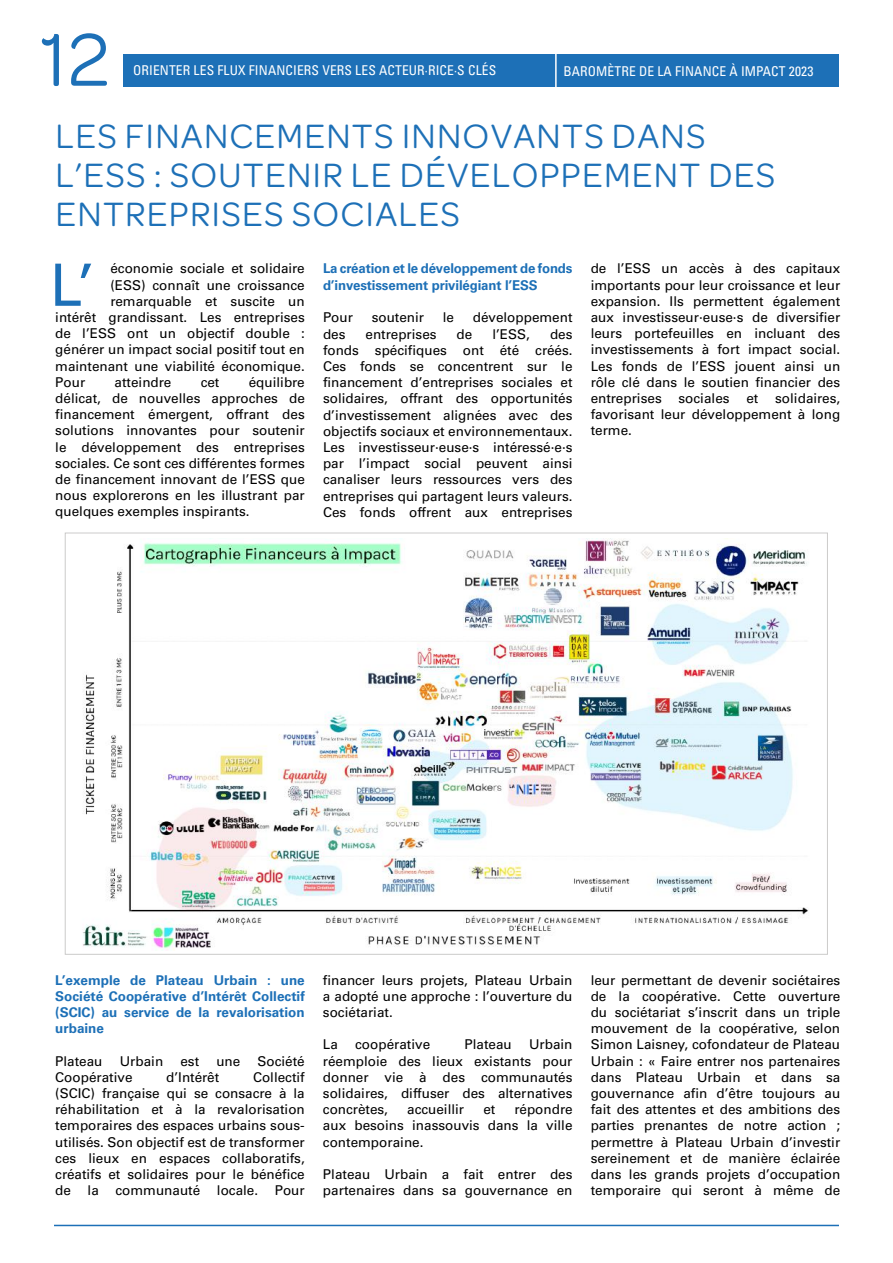
<style>
.page{position:relative;width:893px;height:1263px;background:#fff}
.page>*{position:absolute;margin:0;border:0;box-sizing:border-box;transform-origin:0 0}
.t1{font:79.5px "Omnes";color:#1d70b7}
.t2{font:58.35px "Univers LT 55 Rm";color:#1d70b7}
.t3{font:36px/39px "Omnes";letter-spacing:.035em;color:#1d70b7}
.t4{font:13.5px/16.2px "Univers LT 55 Rm";color:#000;text-align:justify}
.t5{font:13.5px/16.2px "Univers LT 65 Bd";letter-spacing:-.01em;color:#1d70b7}
.t6{font:13.5px "Univers LT 57 Cn";letter-spacing:.01em;color:#fff}
</style>
<div class="page">
<div style="left:123px;top:54px;width:716px;height:32px;background:#1d70b7"></div>
<hr style="left:555px;top:51px;width:2px;height:38px;background:#fff">
<hr style="left:54px;top:1225px;width:785px;height:1px;background:#1d70b7">
<img style="left:83px;top:539px;width:725px;height:411px">
<h1 class="t1" style="left:40px;top:15px;width:70px">12</h1>
<p class="t6" style="left:133px;top:62px;width:364px">ORIENTER LES FLUX FINANCIERS VERS LES ACTEUR·RICE·S CLÉS</p>
<p class="t6" style="left:563px;top:62px;width:251px">BAROMÈTRE DE LA FINANCE À IMPACT 2023</p>
<h3 class="t3" style="left:56px;top:117px;width:721px">LES FINANCEMENTS INNOVANTS DANS<br>L’ESS : SOUTENIR LE DÉVELOPPEMENT DES<br>ENTREPRISES SOCIALES</h3>
<h2 class="t2" style="left:50px;top:251px;width:46px">L’</h2>
<p class="t4" style="left:110px;top:261px;width:196px">économie sociale et solidaire</p>
<p class="t4" style="left:110px;top:277px;width:196px">(ESS) connaît une croissance</p>
<p class="t4" style="left:110px;top:293px;width:196px">remarquable et suscite un</p>
<p class="t4" style="left:55px;top:309px;width:251px">intérêt grandissant. Les entreprises</p>
<p class="t4" style="left:55px;top:325px;width:251px">de l’ESS ont un objectif double :</p>
<p class="t4" style="left:55px;top:342px;width:251px">générer un impact social positif tout en</p>
<p class="t4" style="left:55px;top:358px;width:251px">maintenant une viabilité économique.</p>
<p class="t4" style="left:55px;top:374px;width:31px">Pour</p>
<p class="t4" style="left:115px;top:374px;width:58px">atteindre</p>
<p class="t4" style="left:201px;top:374px;width:20px">cet</p>
<p class="t4" style="left:55px;top:374px;width:251px;text-indent:193px">équilibre délicat, de nouvelles approches de financement émergent, offrant des solutions innovantes pour soutenir le développement des entreprises sociales. Ce sont ces différentes formes de financement innovant de l’ESS que nous explorerons en les illustrant par quelques exemples inspirants.</p>
<p class="t5" style="left:323px;top:260px;width:251px">La création et le développement de fonds d’investissement privilégiant l’ESS</p>
<p class="t4" style="left:323px;top:309px;width:31px">Pour</p>
<p class="t4" style="left:372px;top:309px;width:54px">soutenir</p>
<p class="t4" style="left:443px;top:309px;width:13px">le</p>
<p class="t4" style="left:473px;top:309px;width:101px">développement</p>
<p class="t4" style="left:323px;top:326px;width:24px">des</p>
<p class="t4" style="left:366px;top:326px;width:73px">entreprises</p>
<p class="t4" style="left:457px;top:326px;width:17px">de</p>
<p class="t4" style="left:492px;top:326px;width:39px">l’ESS,</p>
<p class="t4" style="left:323px;top:326px;width:251px;text-indent:227px">des fonds spécifiques ont été créés.<br>Ces fonds se concentrent sur le financement d’entreprises sociales et solidaires, offrant des opportunités d’investissement alignées avec des objectifs sociaux et environnementaux.<br>Les investisseur·euse·s intéressé·e·s par l’impact social peuvent ainsi canaliser leurs ressources vers des entreprises qui partagent leurs valeurs.<br>Ces fonds offrent aux entreprises</p>
<p class="t4" style="left:591px;top:261px;width:251px">de l’ESS un accès à des capitaux importants pour leur croissance et leur expansion. Ils permettent également aux investisseur·euse·s de diversifier leurs portefeuilles en incluant des investissements à fort impact social.<br>Les fonds de l’ESS jouent ainsi un rôle clé dans le soutien financier des entreprises sociales et solidaires, favorisant leur développement à long terme.</p>
<p class="t5" style="left:55px;top:972px;width:251px;text-align:justify">L’exemple de Plateau Urbain : une Société Coopérative d’Intérêt Collectif (SCIC) au service de la revalorisation urbaine</p>
<p class="t4" style="left:55px;top:1053px;width:49px">Plateau</p>
<p class="t4" style="left:120px;top:1053px;width:45px">Urbain</p>
<p class="t4" style="left:180px;top:1053px;width:20px">est</p>
<p class="t4" style="left:216px;top:1053px;width:26px">une</p>
<p class="t4" style="left:258px;top:1053px;width:49px">Société</p>
<p class="t4" style="left:55px;top:1069px;width:79px">Coopérative</p>
<p class="t4" style="left:166px;top:1069px;width:55px">d’Intérêt</p>
<p class="t4" style="left:55px;top:1069px;width:251px;text-indent:198px">Collectif (SCIC) française qui se consacre à la réhabilitation et à la revalorisation temporaires des espaces urbains sous&shy;utilisés. Son objectif est de transformer ces lieux en espaces collaboratifs, créatifs et solidaires pour le bénéfice de la communauté locale. Pour</p>
<p class="t4" style="left:323px;top:972px;width:251px">financer leurs projets, Plateau Urbain a adopté une approche : l’ouverture du sociétariat.</p>
<p class="t4" style="left:323px;top:1036px;width:17px">La</p>
<p class="t4" style="left:355px;top:1036px;width:77px">coopérative</p>
<p class="t4" style="left:465px;top:1036px;width:49px">Plateau</p>
<p class="t4" style="left:323px;top:1036px;width:251px;text-indent:206px">Urbain réemploie des lieux existants pour donner vie à des communautés solidaires, diffuser des alternatives concrètes,</p>
<p class="t4" style="left:323px;top:1101px;width:251px;text-indent:192px">répondre aux besoins inassouvis dans la ville contemporaine.</p>
<p class="t4" style="left:323px;top:1166px;width:251px">Plateau Urbain a fait entrer des partenaires dans sa gouvernance en</p>
<p class="t4" style="left:407px;top:1101px;width:59px">accueillir</p>
<p class="t4" style="left:483px;top:1101px;width:14px">et</p>
<p class="t4" style="left:591px;top:972px;width:251px">leur permettant de devenir sociétaires de la coopérative. Cette ouverture du sociétariat s’inscrit dans un triple mouvement de la coopérative, selon Simon Laisney, cofondateur de Plateau Urbain : « Faire entrer nos partenaires dans Plateau Urbain et dans sa gouvernance afin d’être toujours au fait des attentes et des ambitions des parties prenantes de notre action ; permettre à Plateau Urbain d’investir sereinement et de manière éclairée dans les grands projets d’occupation temporaire qui seront à même de</p>
</div>
